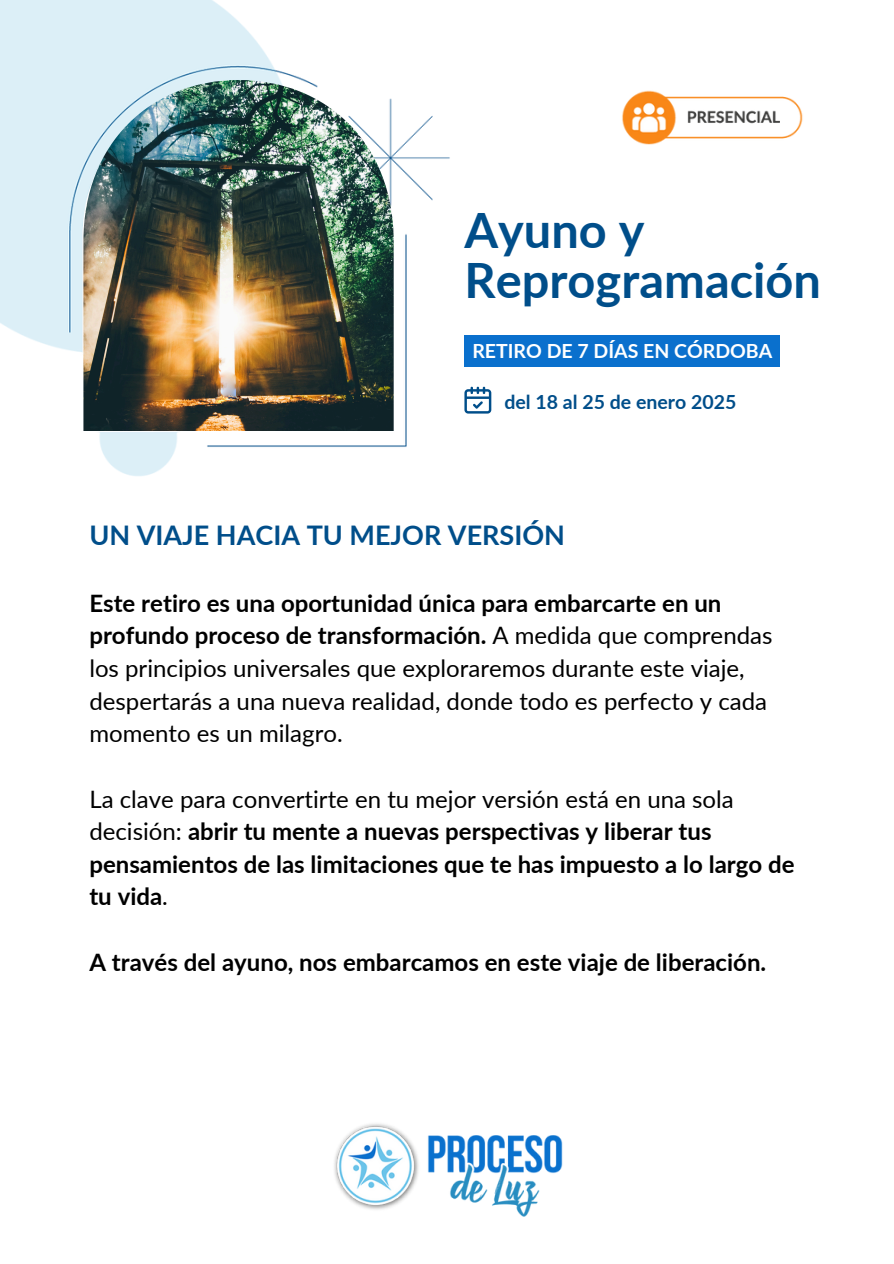
<style>
.page{position:relative;width:894px;height:1264px;background:#fff}
.page>*{position:absolute;margin:0;border:0;box-sizing:border-box;transform-origin:0 0}
.t1{font:700 48.75px/50.7px "Lato";color:#004e8a}
.t2{font:700 27px "Lato";color:#004e8a}
.t3{font:24px/32.7px "Lato";color:#000}
.t4{font:700 24px/32.7px "Lato";color:#000}
.t5{font:700 19.5px "Lato";color:#fff}
.t6{font:700 19.5px "Lato";color:#004e8a}
.s1{font-weight:700}
.s2{font-weight:400}
</style>
<div class="page">
<img style="left:0;top:0;width:450px;height:476px">
<img style="left:83px;top:80px;width:310px;height:351px">
<img style="left:334px;top:1123px;width:229px;height:94px">
<img style="left:622px;top:90px;width:181px;height:55px">
<svg style="left:464px;top:387px;width:27px;height:26px"></svg>
<div style="left:464px;top:335px;width:316px;height:32px;background:#0a70cd"></div>
<h5 class="t1" style="left:464px;top:203px;width:358px">Ayuno y<br>Reprogramación</h5>
<p class="t5" style="left:472px;top:339px;width:301px">RETIRO DE 7 DÍAS EN CÓRDOBA</p>
<p class="t6" style="left:504px;top:389px;width:233px">del 18 al 25 de enero 2025</p>
<h2 class="t2" style="left:89px;top:518px;width:477px">UN VIAJE HACIA TU MEJOR VERSIÓN</h2>
<h4 class="t3" style="left:89px;top:586px;width:684px"><span class="s1">Este retiro es una oportunidad única para embarcarte en un profundo proceso de transformación.</span> A medida que comprendas los principios universales que exploraremos durante este viaje, despertarás a una nueva realidad, donde todo es perfecto y cada momento es un milagro.</h4>
<h4 class="t4" style="left:89px;top:782px;width:706px"><span class="s2">La clave para convertirte en tu mejor versión está en una sola decisión:</span> abrir tu mente a nuevas perspectivas y liberar tus pensamientos de las limitaciones que te has impuesto a lo largo de tu vida<span class="s2">.</span></h4>
<h3 class="t4" style="left:89px;top:945px;width:678px">A través del ayuno, nos embarcamos en este viaje de liberación.</h3>
</div>
